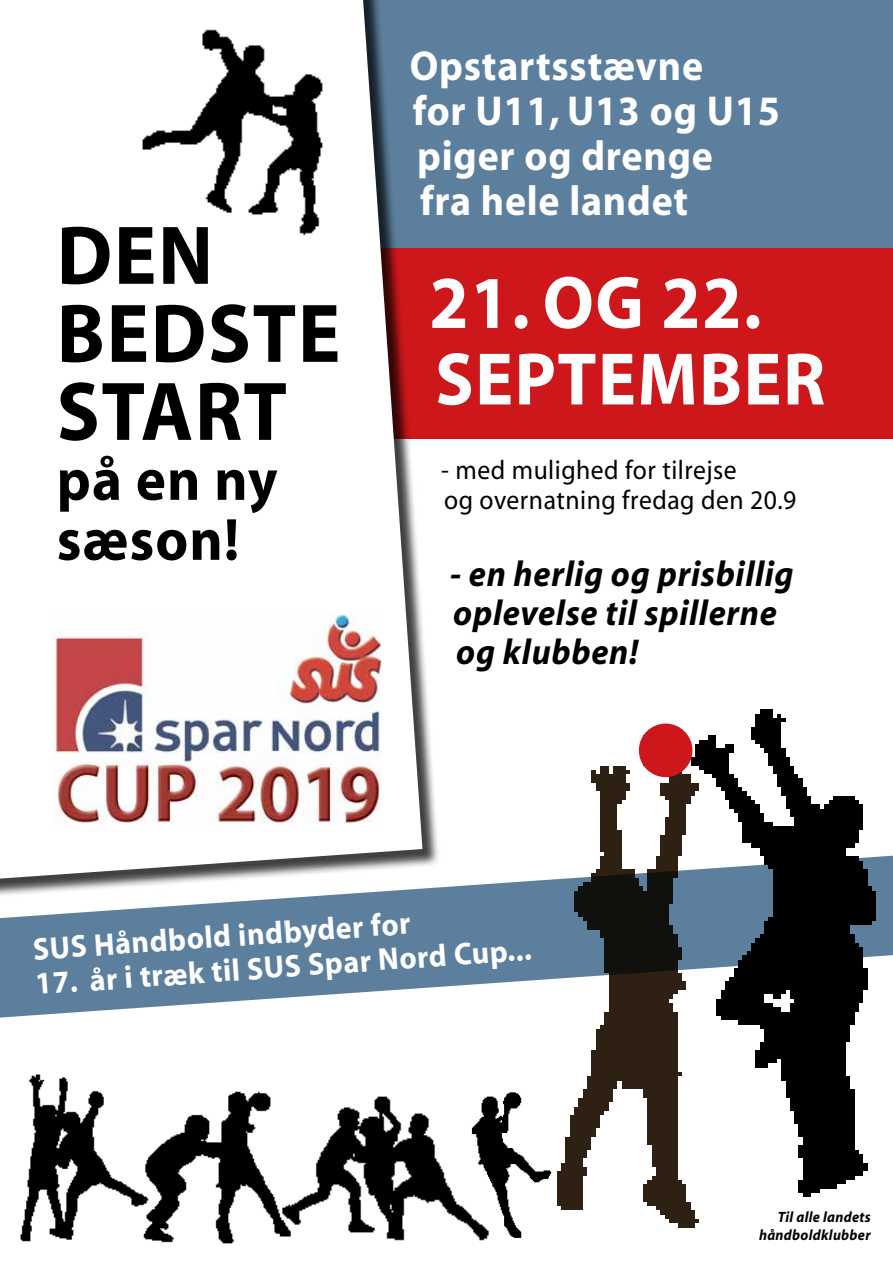
<style>
.page{position:relative;width:893px;height:1263px;background:#fff}
.page>*{position:absolute;margin:0;border:0;box-sizing:border-box;transform-origin:0 0}
.t1{font:700 84px/78px "Myriad";letter-spacing:.02em;color:#000;scale:.95 1}
.t2{font:700 75px/76.5px "Myriad";letter-spacing:.02em;color:#fff;scale:.95 1}
.t3{font:700 60px/60px "Myriad";letter-spacing:.02em;color:#000;scale:.95 1}
.t4{font:700 42px/45px "Myriad";letter-spacing:.02em;color:#fff;scale:.95 1}
.t5{font:italic 700 36px/39px "Myriad";letter-spacing:.02em;color:#000;scale:.95 1}
.t6{font:700 31.5px "Myriad";color:#fff;scale:.95 1}
.t7{font:27px/30px "Myriad";letter-spacing:.02em;color:#000;scale:.95 1}
.t8{font:italic 700 15px/18px "Myriad";letter-spacing:.02em;color:#000;text-align:right;scale:.95 1}
</style>
<div class="page">
<div style="left:351px;top:0;width:542px;height:249px;background:#5b7f9d"></div>
<div style="left:374px;top:249px;width:519px;height:190px;background:#cd171a"></div>
<svg style="left:0;top:884px;width:486px;height:133px;fill:#5b7f9d"></svg>
<div style="left:0;top:0;width:441px;height:901px;background:#000;opacity:.75"></div>
<svg style="left:0;top:0;width:422px;height:878px"></svg>
<img style="left:20px;top:1074px;width:60px;height:168px">
<img style="left:310px;top:1096px;width:176px;height:145px">
<img style="left:80px;top:1091px;width:230px;height:153px">
<div style="left:52px;top:552px;width:338px;height:283px;background:#fff"></div>
<img style="left:53px;top:615px;width:329px;height:208px">
<img style="left:122px;top:30px;width:218px;height:209px">
<img style="left:486px;top:709px;width:407px;height:530px">
<div style="left:639px;top:723px;width:53px;height:54px;background:#cd171a;border-radius:50%"></div>
<h1 class="t1" style="left:57px;top:220px;width:300px">DEN<br>BEDSTE<br>START</h1>
<h3 class="t3" style="left:57px;top:452px;width:234px">på en ny sæson!</h3>
<p class="t4" style="left:410px;top:45px;width:391px">Opstartsstævne<br>for U11, U13 og U15 piger og drenge<br>fra hele landet</p>
<h2 class="t2" style="left:429px;top:267px;width:418px">21. OG 22.<br>SEPTEMBER</h2>
<p class="t7" style="left:441px;top:457px;width:375px">- med mulighed for tilrejse<br>og overnatning fredag den 20.9</p>
<p class="t5" style="left:450px;top:556px;width:363px">- en herlig og prisbillig oplevelse til spillerne og klubben!</p>
<p class="t6" style="left:32px;top:933px;width:400px;rotate:-4deg">SUS Håndbold indbyder for</p>
<p class="t6" style="left:34px;top:968px;width:525px;rotate:-4deg">17. år i træk til SUS Spar Nord Cup...</p>
<p class="t8" style="left:759px;top:1208px;width:119px">Til alle landets håndboldklubber</p>
</div>
